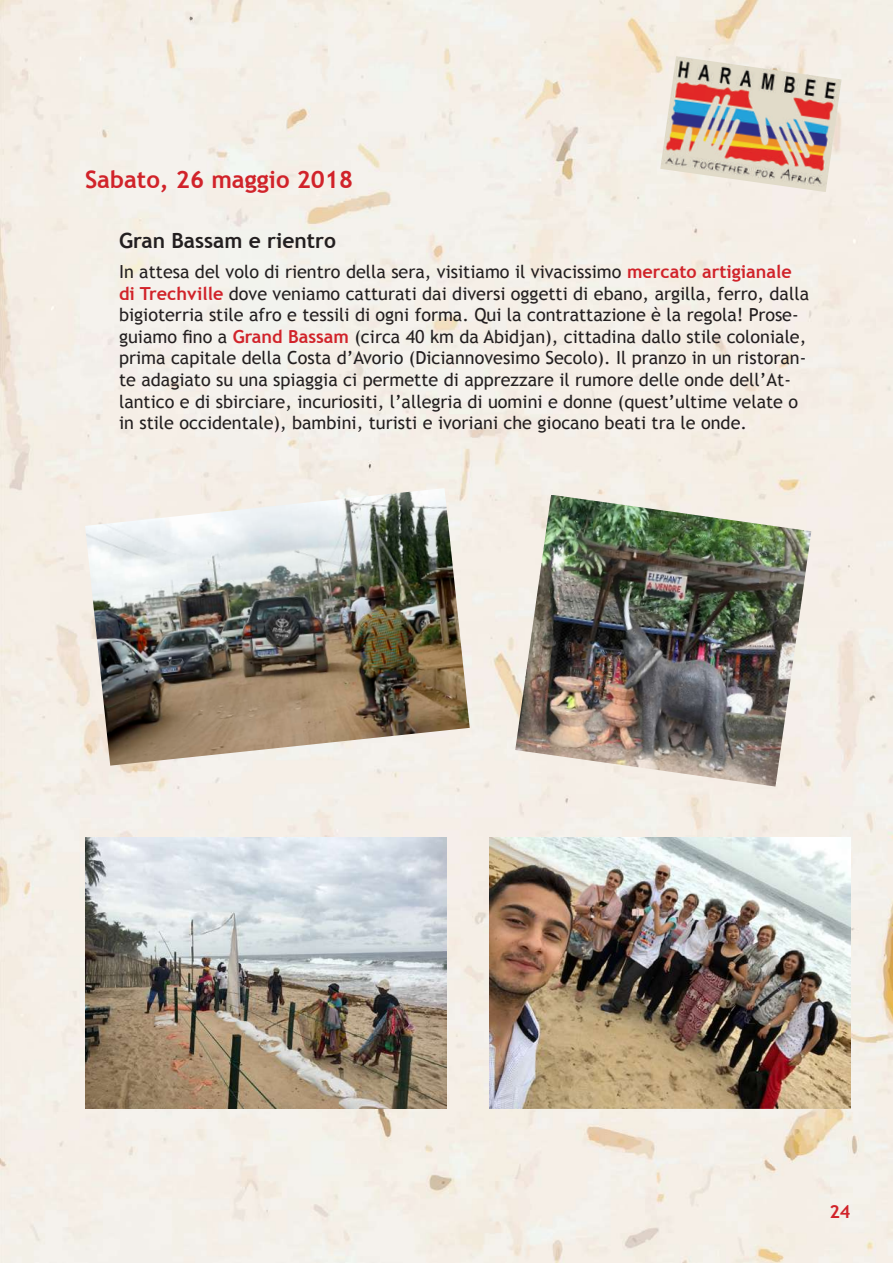
<style>
.page{position:relative;width:893px;height:1263px;background:#f5efe7}
.page>*{position:absolute;margin:0;border:0;box-sizing:border-box;transform-origin:0 0}
.t1{font:700 24px "Trebuchet MS";color:#d1232a}
.t2{font:700 21px "Trebuchet MS";color:#231f20}
.t3{font:18px/21.6px "Trebuchet MS";color:#231f20}
.t4{font:700 18px "Trebuchet MS";color:#d1232a}
.s1{font-weight:700;color:#d1232a}
</style>
<div class="page">
<img style="left:660px;top:56px;width:182px;height:136px">
<img style="left:85px;top:488px;width:385px;height:278px">
<img style="left:515px;top:495px;width:296px;height:291px">
<img style="left:85px;top:838px;width:361px;height:271px">
<img style="left:490px;top:838px;width:360px;height:271px">
<h1 class="t1" style="left:85px;top:164px;width:270px">Sabato, 26 maggio 2018</h1>
<p class="t2" style="left:119px;top:227px;width:218px">Gran Bassam e rientro</p>
<p class="t3" style="left:119px;top:261px;width:691px">In attesa del volo di rientro della sera, visitiamo il vivacissimo <span class="s1">mercato artigianale di Trechville</span> dove veniamo catturati dai diversi oggetti di ebano, argilla, ferro, dalla bigioterria stile afro e tessili di ogni forma. Qui la contrattazione è la regola! Prose&shy;guiamo fino a <span class="s1">Grand Bassam</span> (circa 40 km da Abidjan), cittadina dallo stile coloniale, prima capitale della Costa d’Avorio (Diciannovesimo Secolo). Il pranzo in un ristoran&shy;te adagiato su una spiaggia ci permette di apprezzare il rumore delle onde dell’At&shy;lantico e di sbirciare, incuriositi, l’allegria di uomini e donne (quest’ultime velate o in stile occidentale), bambini, turisti e ivoriani che giocano beati tra le onde.</p>
<p class="t4" style="left:829px;top:1200px;width:23px">24</p>
</div>
